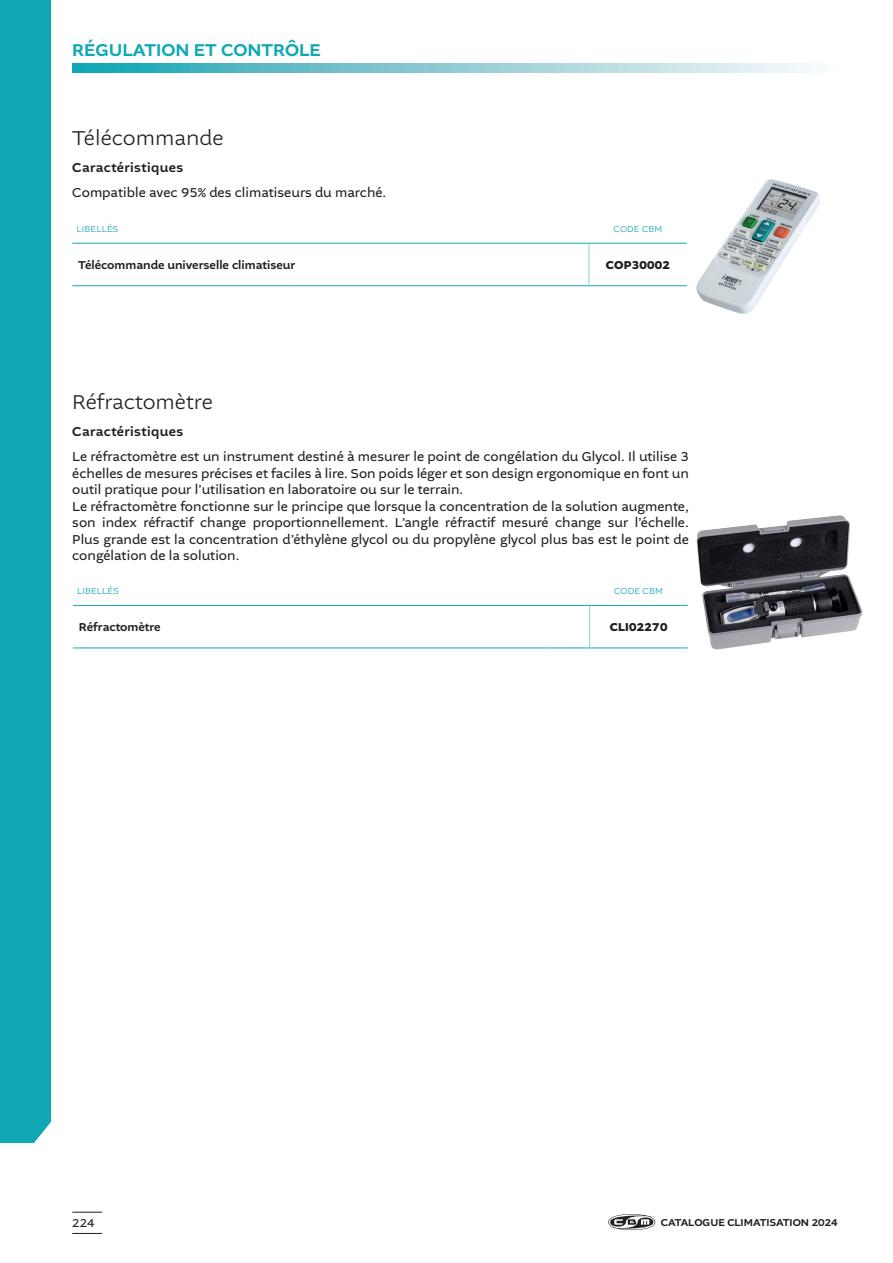
<style>
.page{position:relative;width:893px;height:1263px;background:#fff}
.page>*{position:absolute;margin:0;border:0;box-sizing:border-box;transform-origin:0 0}
.t1{font:300 21px "Altivo";color:#231f20}
.t2{font:500 18px "Altivo";color:#11a8b4}
.t3{font:13.5px/16.5px "Altivo";color:#231f20}
.t4{font:500 13.5px "Altivo";letter-spacing:.03em;color:#231f20}
.t5{font:500 12px "Altivo";color:#231f20}
.t6{font:700 12px "Altivo";letter-spacing:.02em;color:#231f20}
.t7{font:12px "Altivo";color:#231f20}
.t8{font:500 10.5px "Altivo";color:#231f20}
.t9{font:300 9px "Altivo";letter-spacing:.02em;color:#11a8b4}
</style>
<div class="page">
<div style="left:0;top:0;width:51px;height:1143px;background:#11a8b4"></div>
<svg style="left:608px;top:1214px;width:48px;height:16px"></svg>
<hr style="left:72px;top:1212px;width:30px;height:1px;background:#231f20">
<hr style="left:72px;top:1233px;width:30px;height:1px;background:#231f20">
<svg style="left:72px;top:64px;width:739px;height:8px;background:#89ccd3"></svg>
<img style="left:696px;top:179px;width:124px;height:135px">
<hr style="left:72px;top:243px;width:216px;height:1px;background:#11a8b4">
<hr style="left:72px;top:285px;width:216px;height:1px;background:#11a8b4">
<hr style="left:288px;top:285px;width:263px;height:1px;background:#11a8b4">
<hr style="left:288px;top:243px;width:263px;height:1px;background:#11a8b4">
<hr style="left:551px;top:243px;width:38px;height:1px;background:#11a8b4">
<hr style="left:551px;top:285px;width:38px;height:1px;background:#11a8b4">
<hr style="left:589px;top:244px;width:1px;height:41px;background:#95cdd5">
<hr style="left:589px;top:243px;width:98px;height:1px;background:#11a8b4">
<hr style="left:589px;top:285px;width:98px;height:1px;background:#11a8b4">
<hr style="left:73px;top:605px;width:216px;height:1px;background:#11a8b4">
<hr style="left:73px;top:647px;width:216px;height:1px;background:#11a8b4">
<hr style="left:289px;top:605px;width:262px;height:1px;background:#11a8b4">
<hr style="left:289px;top:647px;width:262px;height:1px;background:#11a8b4">
<hr style="left:551px;top:605px;width:39px;height:1px;background:#11a8b4">
<hr style="left:551px;top:647px;width:39px;height:1px;background:#11a8b4">
<hr style="left:589px;top:606px;width:1px;height:41px;background:#95cdd5">
<hr style="left:590px;top:605px;width:98px;height:1px;background:#11a8b4">
<hr style="left:590px;top:647px;width:98px;height:1px;background:#11a8b4">
<img style="left:696px;top:515px;width:167px;height:135px">
<h2 class="t2" style="left:72px;top:39px;width:250px">RÉGULATION ET CONTRÔLE</h2>
<h1 class="t1" style="left:72px;top:125px;width:153px">Télécommande</h1>
<p class="t4" style="left:72px;top:159px;width:113px">Caractéristiques</p>
<p class="t3" style="left:72px;top:185px;width:315px">Compatible avec 95% des climatiseurs du marché.</p>
<p class="t9" style="left:77px;top:223px;width:43px">LIBELLÉS</p>
<p class="t9" style="left:613px;top:223px;width:50px">CODE CBM</p>
<p class="t5" style="left:78px;top:257px;width:219px">Télécommande universelle climatiseur</p>
<p class="t6" style="left:606px;top:257px;width:66px">COP30002</p>
<h1 class="t1" style="left:72px;top:388px;width:142px">Réfractomètre</h1>
<p class="t4" style="left:72px;top:423px;width:113px">Caractéristiques</p>
<p class="t3" style="left:72px;top:448px;width:618px">Le réfractomètre est un instrument destiné à mesurer le point de congélation du Glycol. Il utilise 3 échelles de mesures précises et faciles à lire. Son poids léger et son design ergonomique en font un outil pratique pour l’utilisation en laboratoire ou sur le terrain.<br>Le réfractomètre fonctionne sur le principe que lorsque la concentration de la solution augmente, son index réfractif change proportionnellement. L’angle réfractif mesuré change sur l’échelle.<br>Plus grande est la concentration d’éthylène glycol ou du propylène glycol plus bas est le point de congélation de la solution.</p>
<p class="t9" style="left:77px;top:585px;width:43px">LIBELLÉS</p>
<p class="t9" style="left:614px;top:585px;width:50px">CODE CBM</p>
<p class="t5" style="left:79px;top:619px;width:83px">Réfractomètre</p>
<p class="t6" style="left:610px;top:619px;width:59px">CLI02270</p>
<p class="t7" style="left:72px;top:1215px;width:24px">224</p>
<p class="t8" style="left:661px;top:1216px;width:178px">CATALOGUE CLIMATISATION 2024</p>
</div>
